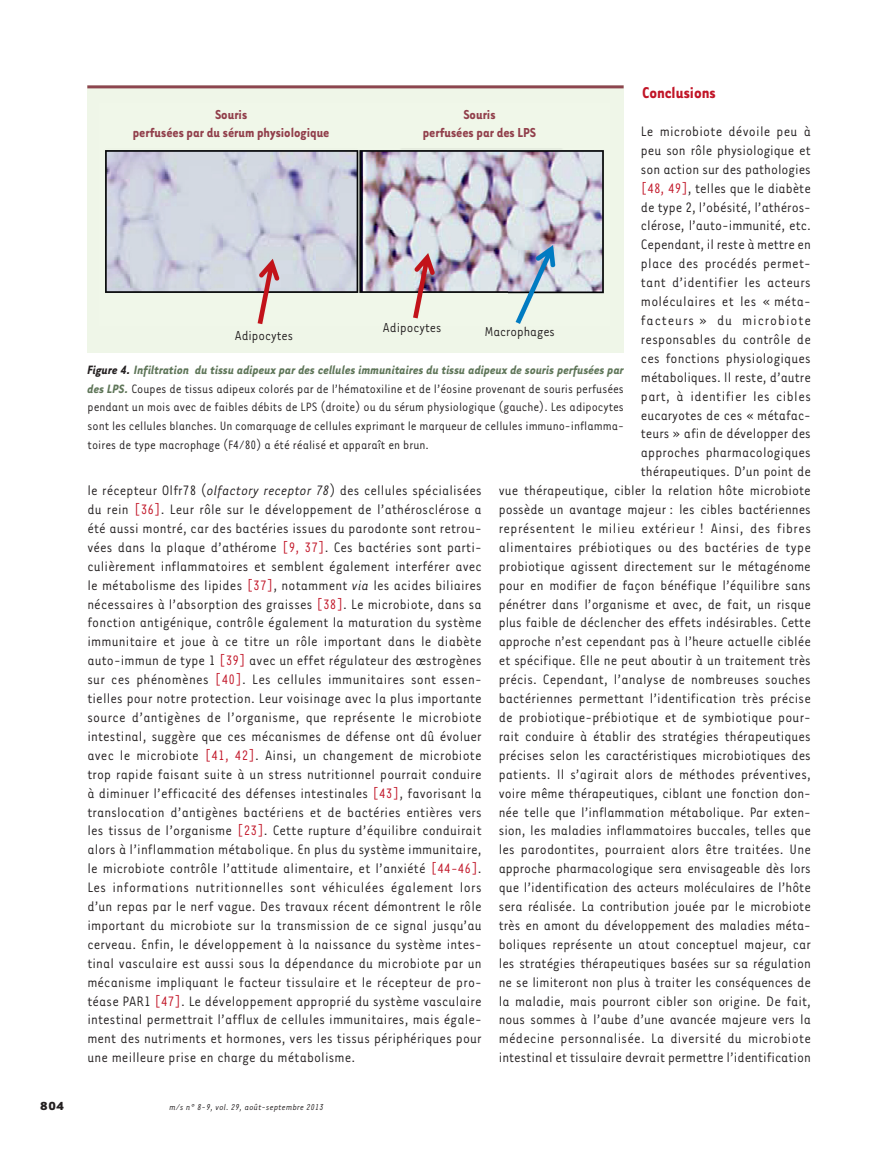
<style>
.page{position:relative;width:894px;height:1149px;background:#fff}
.page>*{position:absolute;margin:0;border:0;box-sizing:border-box;transform-origin:0 0}
.t1{font:700 18px "Tarzana Narrow";color:#c11527}
.t2{font:15.75px/18.9px "Tarzana Narrow";color:#231f20;text-align:justify}
.t3{font:700 15px/18px "Tarzana Narrow";color:#913f4b;text-align:center}
.t4{font:15px "Tarzana Narrow";color:#231f20}
.t5{font:13.95px/18.9px "Tarzana Narrow";color:#231f20;text-align:justify}
.t6{font:700 13.5px "Tarzana Wide";color:#231f20}
.t7{font:italic 9.75px "Tarzana Narrow";letter-spacing:.025em;color:#231f20}
.s1{color:#c11527}
.s2{font-weight:700;font-style:italic}
.s3{font-weight:700;font-style:italic;color:#5f7659}
.s4{font-style:italic}
</style>
<div class="page">
<div style="left:87px;top:85px;width:536px;height:268px;background:#eff6e8"></div>
<img style="left:105px;top:148px;width:499px;height:177px">
<hr style="left:87px;top:85px;width:536px;height:3px;background:#8d454f">
<p class="t1" style="left:642px;top:87px;width:75px">Conclusions</p>
<p class="t2" style="left:498px;top:123px;width:313px;text-align:right">Le microbiote dévoile peu à<br>peu son rôle physiologique et<br>son action sur des pathologies<br><span class="s1">[48, 49]</span>, telles que le diabète<br>de type 2, l’obésité, l’athéros-<br>clérose, l’auto-immunité, etc.<br>Cependant, il reste à mettre en<br>place des procédés permet-<br>tant d’identifier les acteurs<br>moléculaires et les « méta-<br>facteurs » du microbiote<br>responsables du contrôle de<br>ces fonctions physiologiques<br>métaboliques. Il reste, d’autre<br>part, à identifier les cibles<br>eucaryotes de ces « métafac-<br>teurs » afin de développer des<br>approches pharmacologiques<br>thérapeutiques. D’un point de<br>vue thérapeutique, cibler la relation hôte microbiote possède un avantage majeur : les cibles bactériennes représentent le milieu extérieur ! Ainsi, des fibres alimentaires prébiotiques ou des bactéries de type probiotique agissent directement sur le métagénome pour en modifier de façon bénéfique l’équilibre sans pénétrer dans l’organisme et avec, de fait, un risque plus faible de déclencher des effets indésirables. Cette approche n’est cependant pas à l’heure actuelle ciblée et spécifique. Elle ne peut aboutir à un traitement très précis. Cependant, l’analyse de nombreuses souches bactériennes permettant l’identification très précise de probiotique-prébiotique et de symbiotique pour&shy;rait conduire à établir des stratégies thérapeutiques précises selon les caractéristiques microbiotiques des patients. Il s’agirait alors de méthodes préventives, voire même thérapeutiques, ciblant une fonction don&shy;née telle que l’inflammation métabolique. Par exten&shy;sion, les maladies inflammatoires buccales, telles que les parodontites, pourraient alors être traitées. Une approche pharmacologique sera envisageable dès lors que l’identification des acteurs moléculaires de l’hôte sera réalisée. La contribution jouée par le microbiote très en amont du développement des maladies méta&shy;boliques représente un atout conceptuel majeur, car les stratégies thérapeutiques basées sur sa régulation ne se limiteront non plus à traiter les conséquences de la maladie, mais pourront cibler son origine. De fait, nous sommes à l’aube d’une avancée majeure vers la médecine personnalisée. La diversité du microbiote intestinal et tissulaire devrait permettre l’identification</p>
<p class="t3" style="left:133px;top:107px;width:198px">Souris<br>perfusées par du sérum physiologique</p>
<p class="t3" style="left:422px;top:107px;width:115px">Souris<br>perfusées par des LPS</p>
<p class="t4" style="left:383px;top:322px;width:60px">Adipocytes</p>
<p class="t4" style="left:484px;top:327px;width:71px">Macrophages</p>
<p class="t5" style="left:88px;top:361px;width:537px"><span class="s2">Figure 4.</span> <span class="s3">Infiltration du tissu adipeux par des cellules immunitaires du tissu adipeux de souris perfusées par des LPS.</span> Coupes de tissus adipeux colorés par de l’hématoxiline et de l’éosine provenant de souris perfusées pendant un mois avec de faibles débits de LPS (droite) ou du sérum physiologique (gauche). Les adipocytes sont les cellules blanches. Un comarquage de cellules exprimant le marqueur de cellules immuno-inflamma&shy;toires de type macrophage (F4/80) a été réalisé et apparaît en brun.</p>
<p class="t4" style="left:235px;top:330px;width:60px">Adipocytes</p>
<p class="t2" style="left:87px;top:482px;width:396px">le récepteur Olfr78 (<span class="s4">olfactory receptor 78</span>) des cellules spécialisées du rein <span class="s1">[36]</span>. Leur rôle sur le développement de l’athérosclérose a été aussi montré, car des bactéries issues du parodonte sont retrou&shy;vées dans la plaque d’athérome <span class="s1">[9, 37]</span>. Ces bactéries sont parti&shy;culièrement inflammatoires et semblent également interférer avec le métabolisme des lipides <span class="s1">[37]</span>, notamment <span class="s4">via</span> les acides biliaires nécessaires à l’absorption des graisses <span class="s1">[38]</span>. Le microbiote, dans sa fonction antigénique, contrôle également la maturation du système immunitaire et joue à ce titre un rôle important dans le diabète auto-immun de type 1 <span class="s1">[39]</span> avec un effet régulateur des œstrogènes sur ces phénomènes <span class="s1">[40]</span>. Les cellules immunitaires sont essen&shy;tielles pour notre protection. Leur voisinage avec la plus importante source d’antigènes de l’organisme, que représente le microbiote intestinal, suggère que ces mécanismes de défense ont dû évoluer avec le microbiote <span class="s1">[41, 42]</span>. Ainsi, un changement de microbiote trop rapide faisant suite à un stress nutritionnel pourrait conduire à diminuer l’efficacité des défenses intestinales <span class="s1">[43]</span>, favorisant la translocation d’antigènes bactériens et de bactéries entières vers les tissus de l’organisme <span class="s1">[23]</span>. Cette rupture d’équilibre conduirait alors à l’inflammation métabolique. En plus du système immunitaire, le microbiote contrôle l’attitude alimentaire, et l’anxiété <span class="s1">[44-46]</span>.<br>Les informations nutritionnelles sont véhiculées également lors d’un repas par le nerf vague. Des travaux récent démontrent le rôle important du microbiote sur la transmission de ce signal jusqu’au cerveau. Enfin, le développement à la naissance du système intes&shy;tinal vasculaire est aussi sous la dépendance du microbiote par un mécanisme impliquant le facteur tissulaire et le récepteur de pro&shy;téase PAR1 <span class="s1">[47]</span>. Le développement approprié du système vasculaire intestinal permettrait l’afflux de cellules immunitaires, mais égale&shy;ment des nutriments et hormones, vers les tissus périphériques pour une meilleure prise en charge du métabolisme.</p>
<p class="t6" style="left:40px;top:1101px;width:26px">804</p>
<p class="t7" style="left:169px;top:1103px;width:155px">m/s n° 8-9, vol. 29, août-septembre 2013</p>
</div>
